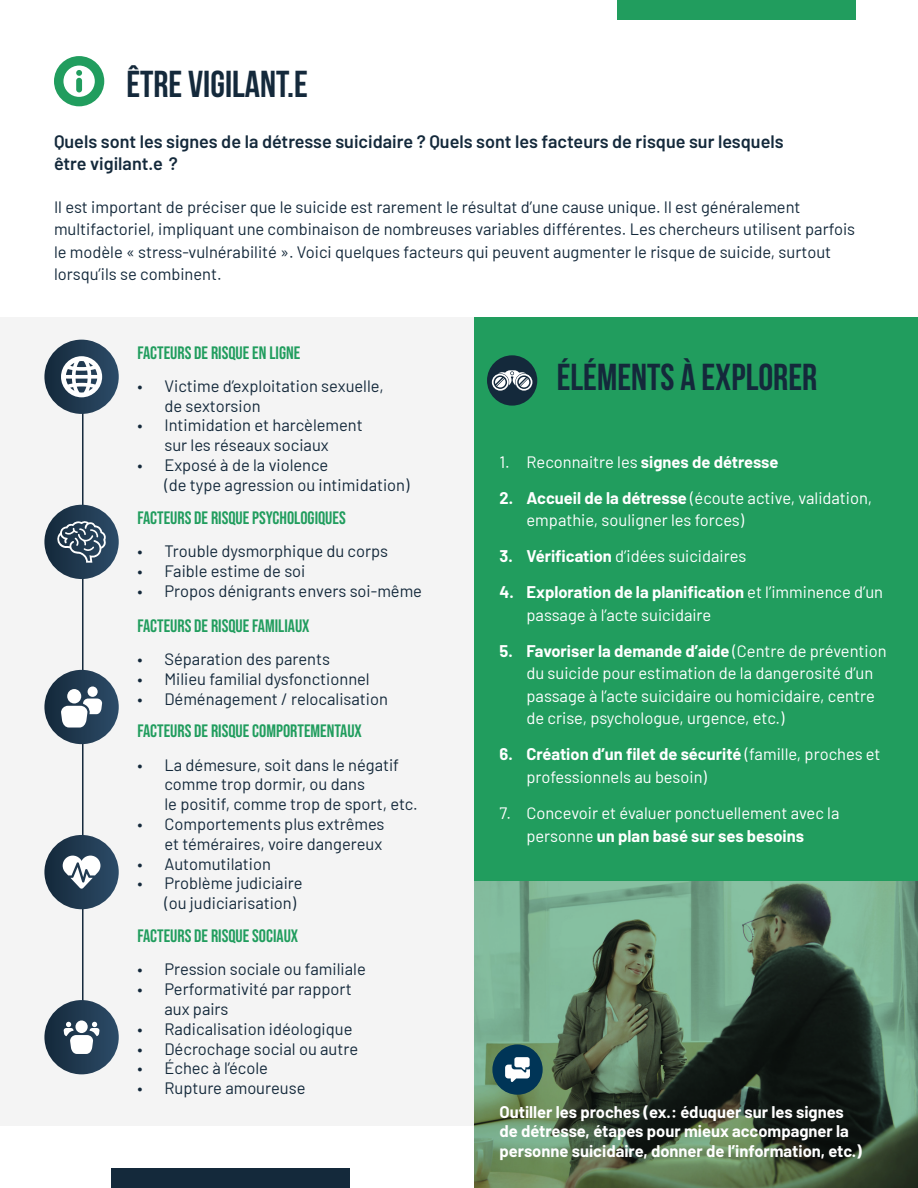
<style>
.page{position:relative;width:918px;height:1188px;background:#fff}
.page>*{position:absolute;margin:0;border:0;box-sizing:border-box;transform-origin:0 0}
.t1{font:700 37.5px "Bebas Neue";color:#14293b}
.t2{font:18px "Bebas Neue";color:#219d5e}
.t3{font:600 18px/22.5px "Barlow";color:#14293b}
.t4{font:16.5px/19.8px "Barlow";color:#14293b}
.t5{font:16.5px/22.5px "Barlow";color:#fff}
.t6{font:700 16.5px/19.5px "Barlow";color:#fff}
.s1{font-weight:700}
</style>
<div class="page">
<div style="left:0;top:317px;width:918px;height:808px;background:#f4f4f4"></div>
<div style="left:474px;top:318px;width:444px;height:563px;background:#219d5e"></div>
<hr style="left:82px;top:352px;width:2px;height:717px;background:#14293b">
<svg style="left:44px;top:505px;width:75px;height:74px;background:#263f55"></svg>
<svg style="left:57px;top:520px;width:49px;height:43px;background:#506476"></svg>
<div style="left:617px;top:0;width:238px;height:19px;background:#219d5e"></div>
<div style="left:111px;top:1169px;width:239px;height:19px;background:#14293b"></div>
<svg style="left:44px;top:340px;width:75px;height:74px;background:#253e55"></svg>
<svg style="left:61px;top:356px;width:41px;height:41px"></svg>
<svg style="left:44px;top:670px;width:75px;height:74px;background:#253e55"></svg>
<div style="left:67px;top:689px;width:14px;height:14px;background:#fff;border-radius:50%"></div>
<svg style="left:61px;top:699px;width:41px;height:29px"></svg>
<div style="left:88px;top:686px;width:10px;height:11px;background:#fff;border-radius:50%"></div>
<svg style="left:44px;top:1000px;width:75px;height:74px;background:#243d54"></svg>
<svg style="left:75px;top:1020px;width:13px;height:13px"></svg>
<svg style="left:64px;top:1022px;width:36px;height:32px"></svg>
<svg style="left:44px;top:835px;width:75px;height:74px;background:#243e54"></svg>
<svg style="left:63px;top:856px;width:37px;height:33px"></svg>
<div style="left:54px;top:56px;width:50px;height:50px;background:#219d5e;border-radius:50%"></div>
<svg style="left:63px;top:66px;width:32px;height:31px"></svg>
<div style="left:487px;top:355px;width:50px;height:51px;background:#14293b;border-radius:50%"></div>
<svg style="left:492px;top:370px;width:40px;height:21px"></svg>
<svg style="left:474px;top:881px;width:444px;height:307px;background:#537159"></svg>
<div style="left:492px;top:1044px;width:51px;height:51px;background:#003557;border-radius:50%"></div>
<svg style="left:505px;top:1057px;width:25px;height:25px"></svg>
<h1 class="t1" style="left:126px;top:64px;width:183px">ÊTRE VIGILANT.E</h1>
<p class="t3" style="left:54px;top:129px;width:731px">Quels sont les signes de la détresse suicidaire ? Quels sont les facteurs de risque sur lesquels être vigilant.e ?</p>
<p class="t4" style="left:54px;top:194px;width:803px;line-height:22.5px">Il est important de préciser que le suicide est rarement le résultat d’une cause unique. Il est généralement multifactoriel, impliquant une combinaison de nombreuses variables différentes. Les chercheurs utilisent parfois le modèle « stress-vulnérabilité ». Voici quelques facteurs qui peuvent augmenter le risque de suicide, surtout lorsqu’ils se combinent.</p>
<p class="t2" style="left:137px;top:342px;width:164px">FACTEURS DE RISQUE EN LIGNE</p>
<p class="t4" style="left:164px;top:375px;width:221px;text-indent:-27px">• Victime d’exploitation sexuelle, de sextorsion</p>
<p class="t4" style="left:137px;top:414px;width:227px;text-align:center">• Intimidation et harcèlement sur les réseaux sociaux</p>
<p class="t4" style="left:164px;top:454px;width:247px;text-indent:-27px">• Exposé à de la violence<br>(de type agression ou intimidation)</p>
<p class="t2" style="left:137px;top:508px;width:210px">FACTEURS DE RISQUE PSYCHOLOGIQUES</p>
<p class="t4" style="left:137px;top:540px;width:252px">• Trouble dysmorphique du corps</p>
<p class="t4" style="left:137px;top:560px;width:170px">• Faible estime de soi</p>
<p class="t4" style="left:137px;top:580px;width:286px">• Propos dénigrants envers soi-même</p>
<p class="t2" style="left:137px;top:616px;width:174px">FACTEURS DE RISQUE FAMILIAUX</p>
<p class="t4" style="left:137px;top:648px;width:194px">• Séparation des parents</p>
<p class="t4" style="left:137px;top:668px;width:234px">• Milieu familial dysfonctionnel</p>
<p class="t4" style="left:137px;top:688px;width:252px">• Déménagement / relocalisation</p>
<p class="t2" style="left:137px;top:721px;width:226px">FACTEURS DE RISQUE COMPORTEMENTAUX</p>
<p class="t4" style="left:164px;top:753px;width:255px;text-indent:-27px">• La démesure, soit dans le négatif comme trop dormir, ou dans<br>le positif, comme trop de sport, etc.</p>
<p class="t4" style="left:137px;top:813px;width:249px;text-align:right">• Comportements plus extrêmes et téméraires, voire dangereux</p>
<p class="t4" style="left:137px;top:852px;width:135px">• Automutilation</p>
<p class="t4" style="left:164px;top:872px;width:140px;text-indent:-27px">• Problème judiciaire (ou judiciarisation)</p>
<p class="t2" style="left:137px;top:926px;width:162px">FACTEURS DE RISQUE SOCIAUX</p>
<p class="t4" style="left:137px;top:958px;width:230px">• Pression sociale ou familiale</p>
<p class="t4" style="left:164px;top:978px;width:189px;text-indent:-27px">• Performativité par rapport aux pairs</p>
<p class="t4" style="left:137px;top:1018px;width:217px">• Radicalisation idéologique</p>
<p class="t4" style="left:137px;top:1037px;width:222px">• Décrochage social ou autre</p>
<p class="t4" style="left:137px;top:1057px;width:132px">• Échec à l’école</p>
<p class="t4" style="left:137px;top:1077px;width:170px">• Rupture amoureuse</p>
<h1 class="t1" style="left:557px;top:357px;width:262px">ÉLÉMENTS À EXPLORER</h1>
<p class="t5" style="left:500px;top:449px;width:281px">1. Reconnaitre les <span class="s1">signes de détresse</span></p>
<p class="t5" style="left:526px;top:485px;width:347px;text-indent:-27px"><span class="s1">2. Accueil de la détresse</span> (écoute active, validation, empathie, souligner les forces)</p>
<p class="t5" style="left:500px;top:544px;width:248px"><span class="s1">3. Vérification</span> d’idées suicidaires</p>
<p class="t5" style="left:526px;top:580px;width:358px;text-indent:-27px"><span class="s1">4. Exploration de la planification</span> et l’imminence d’un passage à l’acte suicidaire</p>
<p class="t5" style="left:526px;top:638px;width:362px;text-indent:-27px"><span class="s1">5. Favoriser la demande d’aide</span> (Centre de prévention du suicide pour estimation de la dangerosité d’un passage à l’acte suicidaire ou homicidaire, centre de crise, psychologue, urgence, etc.)</p>
<p class="t5" style="left:526px;top:742px;width:356px;text-indent:-27px"><span class="s1">6. Création d’un filet de sécurité</span> (famille, proches et professionnels au besoin)</p>
<p class="t5" style="left:500px;top:801px;width:342px;text-align:center">7. Concevoir et évaluer ponctuellement avec la personne <span class="s1">un plan basé sur ses besoins</span></p>
<p class="t6" style="left:500px;top:1101px;width:364px">Outiller les proches (ex.: éduquer sur les signes de détresse, étapes pour mieux accompagner la personne suicidaire, donner de l’information, etc.)</p>
</div>
